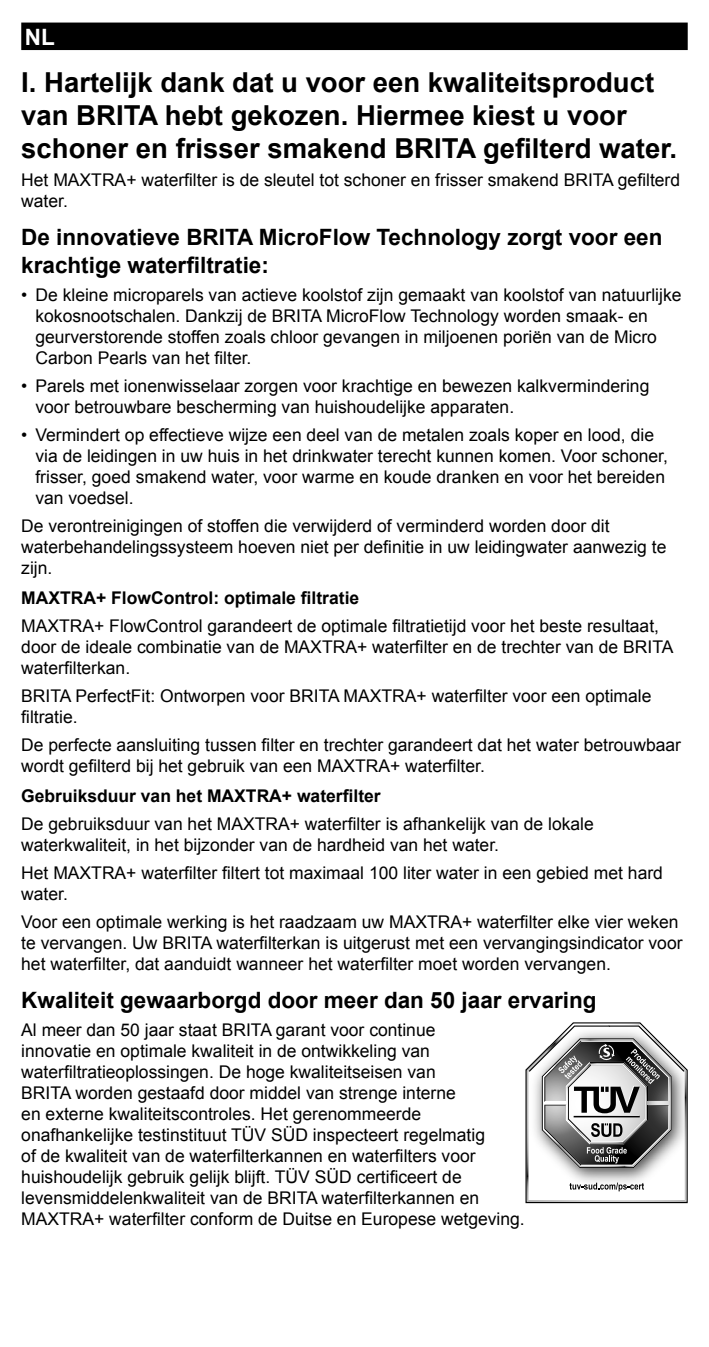
<style>
.page{position:relative;width:709px;height:1347px;background:#fff}
.page>*{position:absolute;margin:0;border:0;box-sizing:border-box;transform-origin:0 0}
.t1{font:700 27.5px/33px "Arial";color:#000}
.t2{font:700 22.5px/27.5px "Arial";color:#000}
.t3{font:700 22.5px "Arial";color:#fff}
.t4{font:17.5px/21px "Arial";color:#000}
.t5{font:700 17.5px "Arial";color:#000}
</style>
<div class="page">
<div style="left:21px;top:23px;width:666px;height:27px;background:#000"></div>
<svg style="left:525px;top:1022px;width:162px;height:181px"></svg>
<p class="t3" style="left:25px;top:22px;width:31px">NL</p>
<h1 class="t1" style="left:21px;top:67px;width:657px">I. Hartelijk dank dat u voor een kwaliteitsproduct van BRITA hebt gekozen. Hiermee kiest u voor schoner en frisser smakend BRITA gefilterd water.</h1>
<p class="t4" style="left:21px;top:170px;width:660px">Het MAXTRA+ waterfilter is de sleutel tot schoner en frisser smakend BRITA gefilterd water.</p>
<p class="t2" style="left:21px;top:224px;width:642px">De innovatieve BRITA MicroFlow Technology zorgt voor een krachtige waterfiltratie:</p>
<p class="t4" style="left:35px;top:284px;width:647px;text-indent:-14px">• De kleine microparels van actieve koolstof zijn gemaakt van koolstof van natuurlijke kokosnootschalen. Dankzij de BRITA MicroFlow Technology worden smaak- en geurverstorende stoffen zoals chloor gevangen in miljoenen poriën van de Micro Carbon Pearls van het filter.</p>
<p class="t4" style="left:35px;top:375px;width:615px;text-indent:-14px">• Parels met ionenwisselaar zorgen voor krachtige en bewezen kalkvermindering voor betrouwbare bescherming van huishoudelijke apparaten.</p>
<p class="t4" style="left:35px;top:424px;width:634px;text-indent:-14px">• Vermindert op effectieve wijze een deel van de metalen zoals koper en lood, die via de leidingen in uw huis in het drinkwater terecht kunnen komen. Voor schoner, frisser, goed smakend water, voor warme en koude dranken en voor het bereiden van voedsel.</p>
<p class="t4" style="left:21px;top:516px;width:646px">De verontreinigingen of stoffen die verwijderd of verminderd worden door dit waterbehandelingssysteem hoeven niet per definitie in uw leidingwater aanwezig te zijn.</p>
<p class="t5" style="left:21px;top:586px;width:339px">MAXTRA+ FlowControl: optimale filtratie</p>
<p class="t4" style="left:21px;top:615px;width:653px">MAXTRA+ FlowControl garandeert de optimale filtratietijd voor het beste resultaat, door de ideale combinatie van de MAXTRA+ waterfilter en de trechter van de BRITA waterfilterkan.</p>
<p class="t4" style="left:21px;top:685px;width:632px">BRITA PerfectFit: Ontworpen voor BRITA MAXTRA+ waterfilter voor een optimale filtratie.</p>
<p class="t4" style="left:21px;top:734px;width:661px">De perfecte aansluiting tussen filter en trechter garandeert dat het water betrouwbaar wordt gefilterd bij het gebruik van een MAXTRA+ waterfilter.</p>
<p class="t5" style="left:21px;top:784px;width:361px">Gebruiksduur van het MAXTRA+ waterfilter</p>
<p class="t4" style="left:21px;top:813px;width:574px">De gebruiksduur van het MAXTRA+ waterfilter is afhankelijk van de lokale waterkwaliteit, in het bijzonder van de hardheid van het water.</p>
<p class="t4" style="left:21px;top:862px;width:643px">Het MAXTRA+ waterfilter filtert tot maximaal 100 liter water in een gebied met hard water.</p>
<p class="t4" style="left:21px;top:911px;width:663px">Voor een optimale werking is het raadzaam uw MAXTRA+ waterfilter elke vier weken te vervangen. Uw BRITA waterfilterkan is uitgerust met een vervangingsindicator voor het waterfilter, dat aanduidt wanneer het waterfilter moet worden vervangen.</p>
<p class="t2" style="left:21px;top:987px;width:577px">Kwaliteit gewaarborgd door meer dan 50 jaar ervaring</p>
<p class="t4" style="left:21px;top:1019px;width:505px">Al meer dan 50 jaar staat BRITA garant voor continue<br>innovatie en optimale kwaliteit in de ontwikkeling van waterfiltratieoplossingen. De hoge kwaliteitseisen van<br>BRITA worden gestaafd door middel van strenge interne<br>en externe kwaliteitscontroles. Het gerenommeerde onafhankelijke testinstituut TÜV SÜD inspecteert regelmatig<br>of de kwaliteit van de waterfilterkannen en waterfilters voor huishoudelijk gebruik gelijk blijft. TÜV SÜD certificeert de levensmiddelenkwaliteit van de BRITA waterfilterkannen en MAXTRA+ waterfilter conform de Duitse en Europese wetgeving.</p>
</div>
